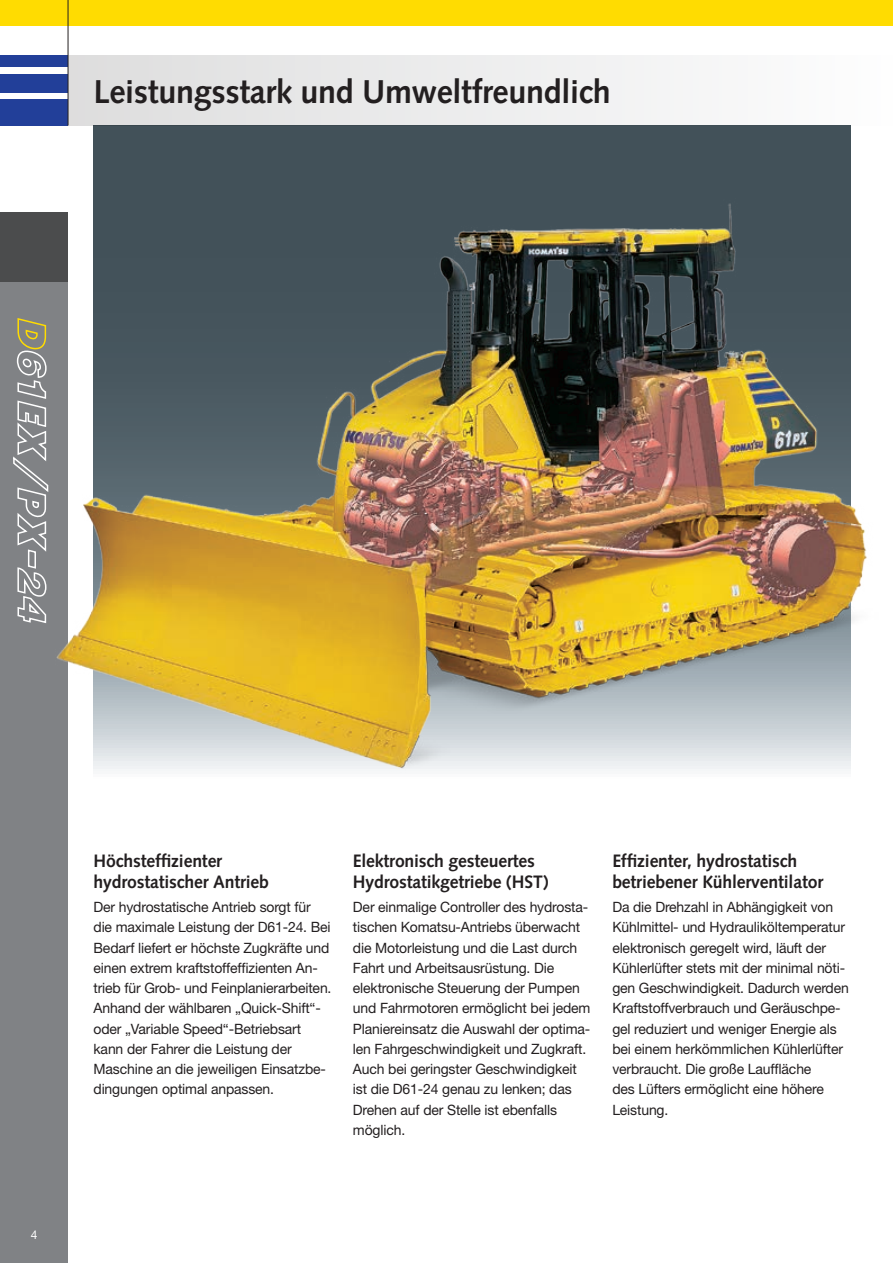
<style>
.page{position:relative;width:893px;height:1263px;background:#fff}
.page>*{position:absolute;margin:0;border:0;box-sizing:border-box;transform-origin:0 0}
.t1{font:700 33px "Syntax LTCE";letter-spacing:-.01em;color:#231f20}
.t2{font:700 18px/20.2px "Syntax LTCE";letter-spacing:-.01em;color:#231f20}
.t3{font:14.25px/20.2px "Helvetica Neue LT Pro";letter-spacing:-.01em;color:#231f20}
.t4{font:12px "Helvetica Neue LT Pro";color:#fff}
</style>
<div class="page">
<div style="left:94px;top:125px;width:756px;height:672px;background:#425159"></div>
<div style="left:0;top:213px;width:68px;height:1050px;background:#808285"></div>
<div style="left:0;top:99px;width:68px;height:26px;background:#223f99"></div>
<div style="left:0;top:74px;width:68px;height:18px;background:#223f99"></div>
<div style="left:0;top:55px;width:68px;height:12px;background:#223f99"></div>
<div style="left:0;top:0;width:893px;height:26px;background:#ffdc01"></div>
<div style="left:0;top:213px;width:68px;height:69px;background:#4b4c4d"></div>
<div style="left:68px;top:55px;width:825px;height:70px;background:linear-gradient(to right,#ddddde,#fdfdfe)"></div>
<hr style="left:68px;top:0;width:1px;height:125px;background:#231f20">
<img style="left:28px;top:189px;width:839px;height:605px">
<svg style="left:13px;top:260px;width:37px;height:364px"></svg>
<h1 class="t1" style="left:94px;top:73px;width:519px">Leistungsstark und Umweltfreundlich</h1>
<p class="t4" style="left:31px;top:1227px;width:8px">4</p>
<p class="t2" style="left:94px;top:851px;width:177px">Höchsteffizienter hydrostatischer Antrieb</p>
<p class="t3" style="left:94px;top:896px;width:239px">Der hydrostatische Antrieb sorgt für die maximale Leistung der D61-24. Bei Bedarf liefert er höchste Zugkräfte und einen extrem kraftstoffeffizienten An&shy;trieb für Grob- und Feinplanierarbeiten.<br>Anhand der wählbaren „Quick-Shift“- oder „Variable Speed“-Betriebsart kann der Fahrer die Leistung der Maschine an die jeweiligen Einsatzbe&shy;dingungen optimal anpassen.</p>
<p class="t2" style="left:353px;top:851px;width:197px">Elektronisch gesteuertes<br>Hydrostatikgetriebe (HST)</p>
<p class="t3" style="left:353px;top:896px;width:239px">Der einmalige Controller des hydrosta&shy;tischen Komatsu-Antriebs überwacht die Motorleistung und die Last durch Fahrt und Arbeitsausrüstung. Die elektronische Steuerung der Pumpen und Fahrmotoren ermöglicht bei jedem Planiereinsatz die Auswahl der optima&shy;len Fahrgeschwindigkeit und Zugkraft.<br>Auch bei geringster Geschwindigkeit ist die D61-24 genau zu lenken; das Drehen auf der Stelle ist ebenfalls möglich.</p>
<p class="t2" style="left:612px;top:851px;width:212px">Effizienter, hydrostatisch betriebener Kühlerventilator</p>
<p class="t3" style="left:612px;top:896px;width:238px">Da die Drehzahl in Abhängigkeit von Kühlmittel- und Hydrauliköltemperatur elektronisch geregelt wird, läuft der Kühlerlüfter stets mit der minimal nöti&shy;gen Geschwindigkeit. Dadurch werden Kraftstoffverbrauch und Geräuschpe&shy;gel reduziert und weniger Energie als bei einem herkömmlichen Kühlerlüfter verbraucht. Die große Lauffläche<br>des Lüfters ermöglicht eine höhere Leistung.</p>
</div>
